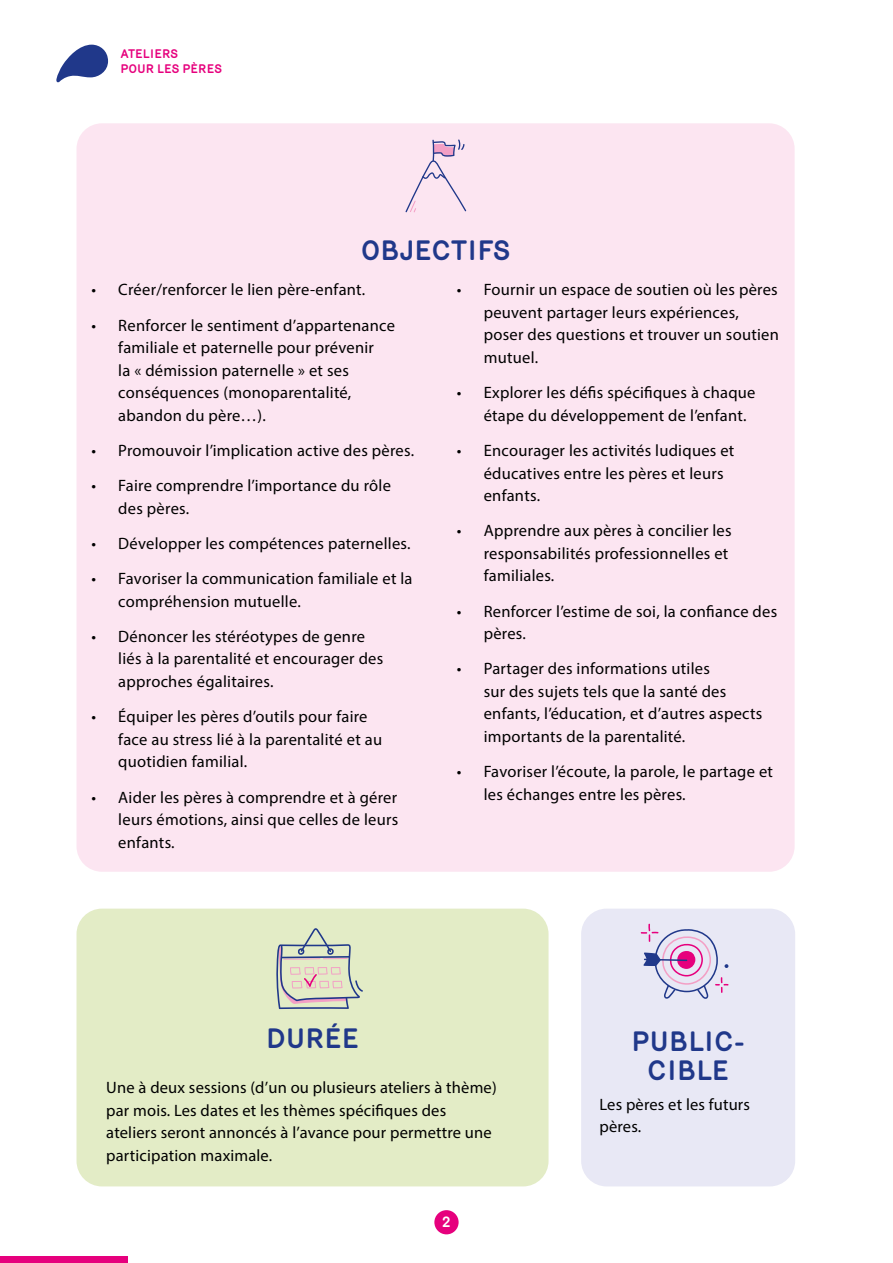
<style>
.page{position:relative;width:893px;height:1263px;background:#fff}
.page>*{position:absolute;margin:0;border:0;box-sizing:border-box;transform-origin:0 0}
.t1{font:700 27px/28.5px "Mercury";color:#20388a;text-align:center}
.t2{font:16.5px/22.5px "Myriad Pro";letter-spacing:.015em;color:#000}
.t3{font:700 15px "Mercury";color:#fff}
.t4{font:700 12px/14.4px "Mercury";color:#e6007d}
</style>
<div class="page">
<div style="left:0;top:1256px;width:128px;height:7px;background:#e6007d"></div>
<div style="left:434px;top:1210px;width:25px;height:24px;background:#e6007d;border-radius:50%"></div>
<svg style="left:56px;top:45px;width:52px;height:37px"></svg>
<div style="left:77px;top:123px;width:718px;height:749px;background:#fce5f1;border-radius:26px"></div>
<svg style="left:405px;top:139px;width:61px;height:73px"></svg>
<div style="left:581px;top:909px;width:214px;height:277px;background:#e8e8f5;border-radius:26px"></div>
<svg style="left:641px;top:924px;width:87px;height:75px"></svg>
<div style="left:77px;top:909px;width:472px;height:277px;background:#e3ecc6;border-radius:26px"></div>
<svg style="left:276px;top:928px;width:87px;height:81px"></svg>
<p class="t4" style="left:120px;top:47px;width:103px">ATELIERS<br>POUR LES PÈRES</p>
<h1 class="t1" style="left:361px;top:236px;width:152px">OBJECTIFS</h1>
<p class="t2" style="left:91px;top:278px;width:275px">• Créer/renforcer le lien père-enfant.</p>
<p class="t2" style="left:118px;top:314px;width:278px;text-indent:-27px">• Renforcer le sentiment d’appartenance familiale et paternelle pour prévenir<br>la « démission paternelle » et ses conséquences (monoparentalité, abandon du père…).</p>
<p class="t2" style="left:91px;top:439px;width:324px">• Promouvoir l’implication active des pères.</p>
<p class="t2" style="left:118px;top:474px;width:274px;text-indent:-27px">• Faire comprendre l’importance du rôle des pères.</p>
<p class="t2" style="left:91px;top:532px;width:321px">• Développer les compétences paternelles.</p>
<p class="t2" style="left:118px;top:567px;width:296px;text-indent:-27px">• Favoriser la communication familiale et la compréhension mutuelle.</p>
<p class="t2" style="left:118px;top:625px;width:266px;text-indent:-27px">• Dénoncer les stéréotypes de genre liés à la parentalité et encourager des approches égalitaires.</p>
<p class="t2" style="left:118px;top:705px;width:265px;text-indent:-27px">• Équiper les pères d’outils pour faire face au stress lié à la parentalité et au quotidien familial.</p>
<p class="t2" style="left:118px;top:785px;width:282px;text-align:justify;text-indent:-27px">• Aider les pères à comprendre et à gérer leurs émotions, ainsi que celles de leurs enfants.</p>
<p class="t2" style="left:484px;top:278px;width:297px;text-indent:-27px">• Fournir un espace de soutien où les pères peuvent partager leurs expériences, poser des questions et trouver un soutien mutuel.</p>
<p class="t2" style="left:484px;top:381px;width:273px;text-indent:-27px">• Explorer les défis spécifiques à chaque étape du développement de l’enfant.</p>
<p class="t2" style="left:484px;top:439px;width:252px;text-indent:-27px">• Encourager les activités ludiques et éducatives entre les pères et leurs enfants.</p>
<p class="t2" style="left:484px;top:519px;width:249px;text-indent:-27px">• Apprendre aux pères à concilier les responsabilités professionnelles et familiales.</p>
<p class="t2" style="left:484px;top:599px;width:295px;text-indent:-27px">• Renforcer l’estime de soi, la confiance des pères.</p>
<p class="t2" style="left:484px;top:657px;width:280px;text-indent:-27px">• Partager des informations utiles<br>sur des sujets tels que la santé des enfants, l’éducation, et d’autres aspects importants de la parentalité.</p>
<p class="t2" style="left:484px;top:760px;width:291px;text-indent:-27px">• Favoriser l’écoute, la parole, le partage et les échanges entre les pères.</p>
<h1 class="t1" style="left:266px;top:1024px;width:94px">DURÉE</h1>
<p class="t2" style="left:106px;top:1076px;width:392px">Une à deux sessions (d’un ou plusieurs ateliers à thème) par mois. Les dates et les thèmes spécifiques des ateliers seront annoncés à l’avance pour permettre une participation maximale.</p>
<p class="t3" style="left:442px;top:1213px;width:10px">2</p>
<h1 class="t1" style="left:631px;top:1027px;width:115px">PUBLIC-<br>CIBLE</h1>
<p class="t2" style="left:600px;top:1092px;width:152px">Les pères et les futurs pères.</p>
</div>
